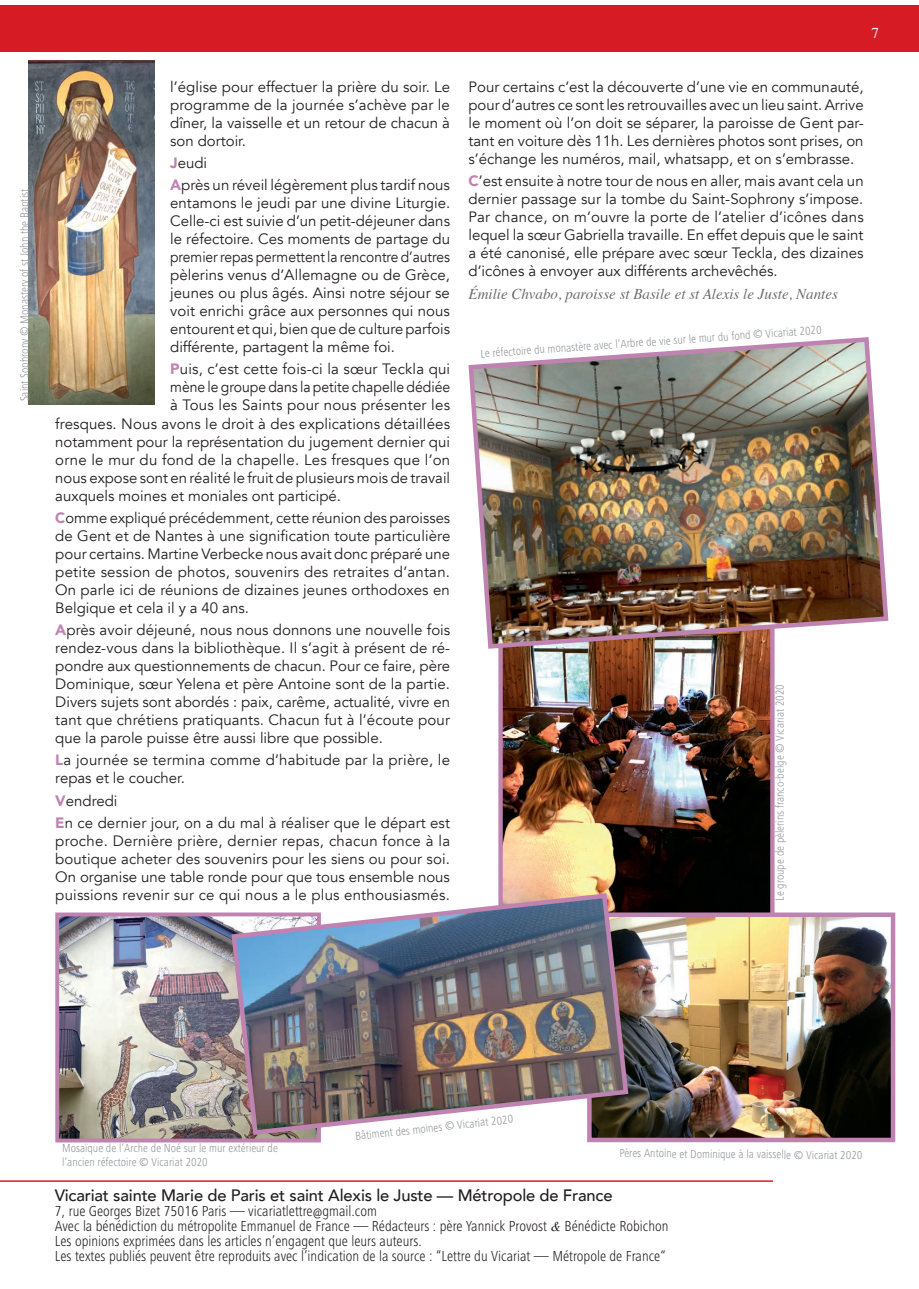
<style>
.page{position:relative;width:919px;height:1289px;background:#fff}
.page>*{position:absolute;margin:0;border:0;box-sizing:border-box;transform-origin:0 0}
.t1{font:500 16.5px "Avenir";letter-spacing:-.01em;color:#231f20}
.t2{font:15px/18px "Avenir";color:#231f20;text-align:justify}
.t3{font:300 condensed 15px/15px "Frutiger Next LT";color:#231f20}
.t4{font:italic 15px "Times";color:#6c6d70}
.t5{font:15px "Avenir";color:#231f20;scale:.93 1}
.t6{font:15px "Times";color:#fff}
.t7{font:300 condensed 12px/14.4px "Frutiger Next LT";color:#939598}
.s1{font-weight:900;color:#bf83b1}
.s2{font-family:"Times";font-weight:400;font-style:italic;font-stretch:normal;font-size:13.5px}
</style>
<div class="page">
<hr style="left:0;top:1180px;width:772px;height:1px;background:#d71b25">
<div style="left:0;top:5px;width:918px;height:46px;background:#d71b25"></div>
<img style="left:28px;top:60px;width:126px;height:344px">
<img style="left:503px;top:651px;width:266px;height:261px">
<div style="left:498px;top:583px;width:276px;height:338px;border:4px solid #bf83b1"></div>
<img style="left:630px;top:917px;width:260px;height:220px">
<div style="left:587px;top:912px;width:308px;height:230px;border:4px solid #bf83b1"></div>
<img style="left:468px;top:337px;width:421px;height:314px">
<img style="left:60px;top:917px;width:169px;height:220px">
<div style="left:55px;top:912px;width:266px;height:230px;border:4px solid #bf83b1"></div>
<img style="left:229px;top:890px;width:401px;height:247px">
<p class="t7" style="left:17px;top:401px;width:214px;rotate:-90deg">Saint Sophrony © Monastery of st John the Baptist</p>
<p class="t2" style="left:170px;top:78px;width:281px">l’église pour effectuer la prière du soir. Le programme de la journée s’achève par le dîner, la vaisselle et un retour de chacun à son dortoir.</p>
<p class="t2" style="left:170px;top:152px;width:281px;line-height:22.2px"><span class="s1">J</span>eudi<br><span class="s1">A</span>près un réveil légèrement plus tardif nous</p>
<p class="t2" style="left:170px;top:194px;width:281px">entamons le jeudi par une divine Liturgie.<br>Celle-ci est suivie d’un petit-déjeuner dans le réfectoire. Ces moments de partage du premier repas permettent la rencontre d’autres pèlerins venus d’Allemagne ou de Grèce, jeunes ou plus âgés. Ainsi notre séjour se voit enrichi grâce aux personnes qui nous entourent et qui, bien que de culture parfois différente, partagent la même foi.</p>
<p class="t2" style="left:170px;top:360px;width:281px"><span class="s1">P</span>uis, c’est cette fois-ci la sœur Teckla qui</p>
<p class="t5" style="left:170px;top:378px;width:302px">mène le groupe dans la petite chapelle dédiée</p>
<p class="t2" style="left:170px;top:396px;width:281px">à Tous les Saints pour nous présenter les</p>
<p class="t2" style="left:55px;top:414px;width:396px">fresques. Nous avons le droit à des explications détaillées</p>
<p class="t2" style="left:55px;top:432px;width:396px">notamment pour la représentation du jugement dernier qui</p>
<p class="t2" style="left:55px;top:450px;width:396px">orne le mur du fond de la chapelle. Les fresques que l’on</p>
<p class="t2" style="left:55px;top:468px;width:396px">nous expose sont en réalité le fruit de plusieurs mois de travail</p>
<p class="t2" style="left:55px;top:486px;width:287px">auxquels moines et moniales ont participé.</p>
<p class="t2" style="left:55px;top:509px;width:396px"><span class="s1">C</span>omme expliqué précédemment, cette réunion des paroisses de Gent et de Nantes à une signification toute particulière pour certains. Martine Verbecke nous avait donc préparé une petite session de photos, souvenirs des retraites d’antan.<br>On parle ici de réunions de dizaines jeunes orthodoxes en Belgique et cela il y a 40 ans.</p>
<p class="t2" style="left:55px;top:621px;width:396px"><span class="s1">A</span>près avoir déjeuné, nous nous donnons une nouvelle fois rendez-vous dans la bibliothèque. Il s’agit à présent de ré&shy;pondre aux questionnements de chacun. Pour ce faire, père Dominique, sœur Yelena et père Antoine sont de la partie.<br>Divers sujets sont abordés : paix, carême, actualité, vivre en tant que chrétiens pratiquants. Chacun fut à l’écoute pour que la parole puisse être aussi libre que possible.</p>
<p class="t2" style="left:55px;top:751px;width:396px"><span class="s1">L</span>a journée se termina comme d’habitude par la prière, le repas et le coucher.</p>
<p class="t2" style="left:55px;top:789px;width:396px;line-height:22.2px"><span class="s1">V</span>endredi<br><span class="s1">E</span>n ce dernier jour, on a du mal à réaliser que le départ est</p>
<p class="t2" style="left:55px;top:832px;width:396px">proche. Dernière prière, dernier repas, chacun fonce à la boutique acheter des souvenirs pour les siens ou pour soi.<br>On organise une table ronde pour que tous ensemble nous puissions revenir sur ce qui nous a le plus enthousiasmés.</p>
<p class="t6" style="left:871px;top:18px;width:9px">7</p>
<p class="t2" style="left:468px;top:78px;width:397px">Pour certains c’est la découverte d’une vie en communauté, pour d’autres ce sont les retrouvailles avec un lieu saint. Arrive le moment où l’on doit se séparer, la paroisse de Gent par&shy;tant en voiture dès 11h. Les dernières photos sont prises, on s’échange les numéros, mail, whatsapp, et on s’embrasse.</p>
<p class="t2" style="left:468px;top:172px;width:397px"><span class="s1">C</span>’est ensuite à notre tour de nous en aller, mais avant cela un dernier passage sur la tombe du Saint-Sophrony s’impose.<br>Par chance, on m’ouvre la porte de l’atelier d’icônes dans lequel la sœur Gabriella travaille. En effet depuis que le saint a été canonisé, elle prépare avec sœur Teckla, des dizaines d’icônes à envoyer aux différents archevêchés.</p>
<p class="t4" style="left:468px;top:281px;width:371px">Émilie Chvabo, paroisse st Basile et st Alexis le Juste, Nantes</p>
<p class="t7" style="left:480px;top:346px;width:343px;rotate:-4deg">Le réfectoire du monastère avec l’Arbre de vie sur le mur du fond © Vicariat 2020</p>
<p class="t7" style="left:772px;top:900px;width:218px;rotate:-90deg">Le groupe de pèlerins franco-belge © Vicariat 2020</p>
<p class="t7" style="left:354px;top:1128px;width:160px;rotate:-6deg">Bâtiment des moines © Vicariat 2020</p>
<p class="t7" style="left:62px;top:1140px;width:217px">Mosaïque de l’Arche de Noé sur le mur extérieur de l’ancien réfectoire © Vicariat 2020</p>
<p class="t7" style="left:619px;top:1146px;width:244px">Pères Antoine et Dominique à la vaisselle © Vicariat 2020</p>
<p class="t1" style="left:55px;top:1181px;width:559px">Vicariat sainte Marie de Paris et saint Alexis le Juste — Métropole de France</p>
<p class="t3" style="left:55px;top:1203px;width:615px">7, rue Georges Bizet 75016 Paris — vicariatlettre@gmail.com<br>Avec la bénédiction du métropolite Emmanuel de France — Rédacteurs : père Yannick Provost <span class="s2">&amp;</span> Bénédicte Robichon Les opinions exprimées dans les articles n’engagent que leurs auteurs.<br>Les textes publiés peuvent être reproduits avec l’indication de la source : “Lettre du Vicariat — Métropole de France“</p>
</div>
